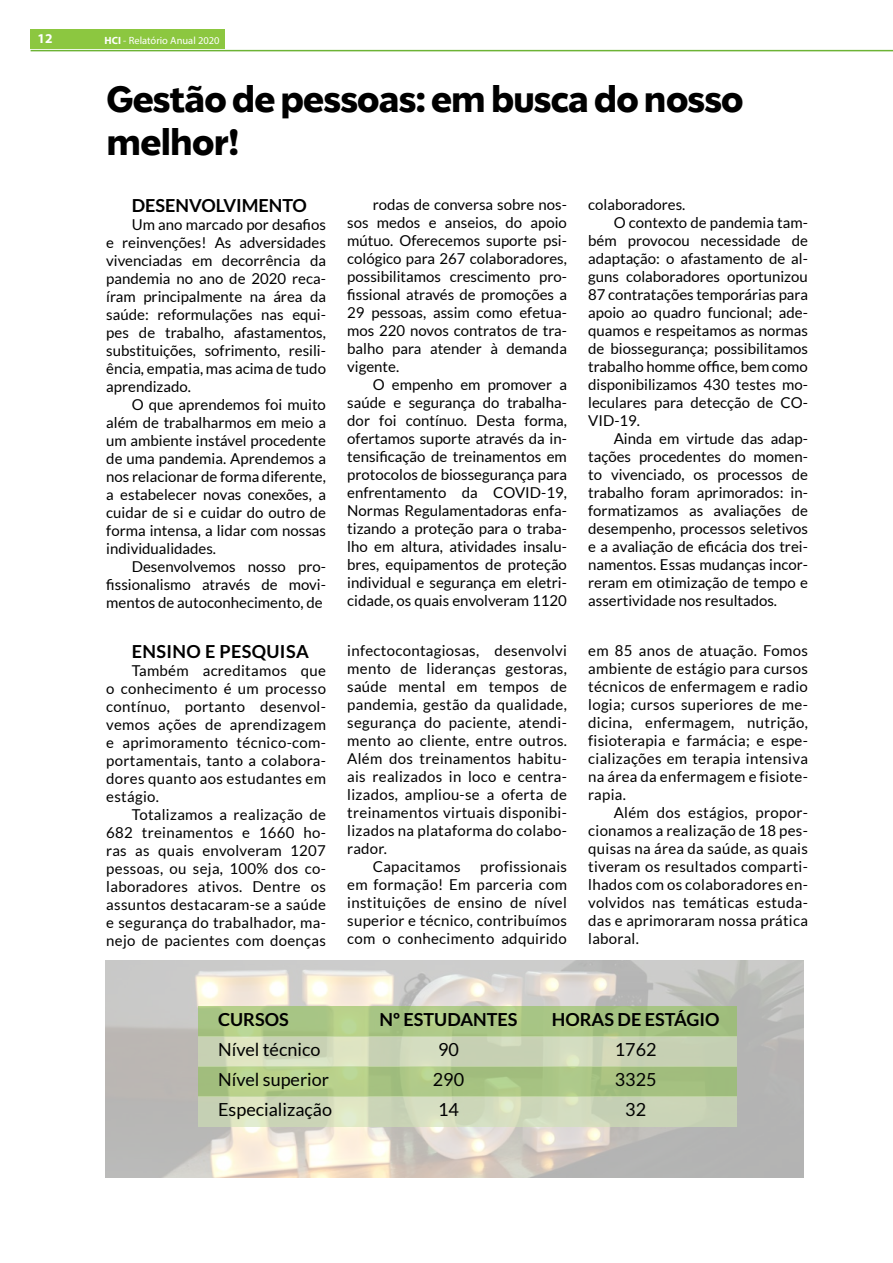
<style>
.page{position:relative;width:893px;height:1263px;background:#fff}
.page>*{position:absolute;margin:0;border:0;box-sizing:border-box;transform-origin:0 0}
.t1{font:700 36px/43.2px "So Do Sans";letter-spacing:-.04em;color:#000}
.t2{font:18px/30px "Lato";color:#000}
.t3{font:700 18px "Lato";color:#000}
.t4{font:700 18px "Lato";letter-spacing:.02em;color:#000}
.t5{font:15px/18px "Lato";color:#000;text-align:justify}
.t6{font:15px "Lato";letter-spacing:.02em;color:#000}
.t7{font:700 13.5px "Myriad Pro";color:#fff}
.t8{font:10.5px "Myriad Pro";color:#fff}
.s1{font-weight:700}
</style>
<div class="page">
<div style="left:31px;top:29px;width:194px;height:20px;background:#8cc740"></div>
<hr style="left:31px;top:50px;width:862px;height:1px;background:#6db335">
<img style="left:106px;top:960px;width:698px;height:218px">
<svg style="left:199px;top:1006px;width:538px;height:30px;background:#aac685"></svg>
<svg style="left:199px;top:1066px;width:538px;height:30px;background:#abc685"></svg>
<svg style="left:199px;top:1036px;width:538px;height:30px;background:#cdd6b7"></svg>
<svg style="left:199px;top:1096px;width:538px;height:30px;background:#cfd8ba"></svg>
<p class="t7" style="left:38px;top:30px;width:16px">12</p>
<p class="t8" style="left:105px;top:34px;width:117px"><span class="s1">HCI</span> - Relatório Anual 2020</p>
<h1 class="t1" style="left:106px;top:78px;width:639px">Gestão de pessoas: em busca do nosso melhor!</h1>
<p class="t3" style="left:132px;top:195px;width:177px">DESENVOLVIMENTO</p>
<p class="t5" style="left:106px;top:216px;width:221px;text-indent:26px">Um ano marcado por desafios e reinvenções! As adversidades vivenciadas em decorrência da pandemia no ano de 2020 reca&shy;íram principalmente na área da saúde: reformulações nas equi&shy;pes de trabalho, afastamentos, substituições, sofrimento, resili&shy;ência, empatia, mas acima de tudo aprendizado.</p>
<p class="t5" style="left:106px;top:396px;width:221px;text-indent:26px">O que aprendemos foi muito além de trabalharmos em meio a um ambiente instável procedente de uma pandemia. Aprendemos a nos relacionar de forma diferente, a estabelecer novas conexões, a cuidar de si e cuidar do outro de forma intensa, a lidar com nossas individualidades.</p>
<p class="t5" style="left:106px;top:558px;width:221px;text-indent:26px">Desenvolvemos nosso pro&shy;fissionalismo através de movi&shy;mentos de autoconhecimento, de</p>
<p class="t4" style="left:132px;top:641px;width:178px">ENSINO E PESQUISA</p>
<p class="t5" style="left:106px;top:661px;width:221px;text-indent:26px">Também acreditamos que o conhecimento é um processo contínuo, portanto desenvol&shy;vemos ações de aprendizagem e aprimoramento técnico-com&shy;portamentais, tanto a colabora&shy;dores quanto aos estudantes em estágio.</p>
<p class="t5" style="left:106px;top:805px;width:221px;text-indent:26px">Totalizamos a realização de 682 treinamentos e 1660 ho&shy;ras as quais envolveram 1207 pessoas, ou seja, 100% dos co&shy;laboradores ativos. Dentre os assuntos destacaram-se a saúde e segurança do trabalhador, ma&shy;nejo de pacientes com doenças</p>
<p class="t5" style="left:347px;top:195px;width:221px;text-indent:26px">rodas de conversa sobre nos&shy;sos medos e anseios, do apoio mútuo. Oferecemos suporte psi&shy;cológico para 267 colaboradores, possibilitamos crescimento pro&shy;fissional através de promoções a 29 pessoas, assim como efetua&shy;mos 220 novos contratos de tra&shy;balho para atender à demanda vigente.</p>
<p class="t5" style="left:347px;top:375px;width:221px;text-indent:26px">O empenho em promover a saúde e segurança do trabalha&shy;dor foi contínuo. Desta forma, ofertamos suporte através da in&shy;tensificação de treinamentos em protocolos de biossegurança para enfrentamento da COVID-19, Normas Regulamentadoras enfa&shy;tizando a proteção para o traba&shy;lho em altura, atividades insalu&shy;bres, equipamentos de proteção individual e segurança em eletri&shy;cidade, os quais envolveram 1120</p>
<p class="t6" style="left:347px;top:642px;width:221px">infectocontagiosas, desenvolvi</p>
<p class="t6" style="left:347px;top:660px;width:221px">mento de lideranças gestoras,</p>
<p class="t6" style="left:347px;top:678px;width:221px">saúde mental em tempos de</p>
<p class="t6" style="left:347px;top:696px;width:221px">pandemia, gestão da qualidade,</p>
<p class="t6" style="left:347px;top:714px;width:221px">segurança do paciente, atendi-</p>
<p class="t6" style="left:347px;top:732px;width:221px">mento ao cliente, entre outros.</p>
<p class="t6" style="left:347px;top:750px;width:221px">Além dos treinamentos habitu-</p>
<p class="t6" style="left:347px;top:768px;width:221px">ais realizados in loco e centra-</p>
<p class="t6" style="left:347px;top:786px;width:221px">lizados, ampliou-se a oferta de</p>
<p class="t6" style="left:347px;top:804px;width:221px">treinamentos virtuais disponibi-</p>
<p class="t6" style="left:347px;top:822px;width:221px">lizados na plataforma do colabo-</p>
<p class="t5" style="left:347px;top:839px;width:41px">rador.</p>
<p class="t6" style="left:373px;top:858px;width:89px">Capacitamos</p>
<p class="t5" style="left:347px;top:857px;width:221px;text-indent:133px">profissionais em formação! Em parceria com instituições de ensino de nível superior e técnico, contribuímos com o conhecimento adquirido</p>
<p class="t5" style="left:588px;top:195px;width:99px">colaboradores.</p>
<p class="t5" style="left:614px;top:213px;width:196px">O contexto de pandemia tam-</p>
<p class="t5" style="left:588px;top:231px;width:221px">bém provocou necessidade de</p>
<p class="t5" style="left:588px;top:249px;width:221px">adaptação: o afastamento de al-</p>
<p class="t5" style="left:588px;top:267px;width:221px">guns colaboradores oportunizou</p>
<p class="t5" style="left:588px;top:285px;width:221px">87 contratações temporárias para</p>
<p class="t5" style="left:588px;top:303px;width:221px">apoio ao quadro funcional; ade-</p>
<p class="t5" style="left:588px;top:321px;width:221px">quamos e respeitamos as normas</p>
<p class="t5" style="left:588px;top:339px;width:221px">de biossegurança; possibilitamos</p>
<p class="t5" style="left:588px;top:357px;width:221px">trabalho homme office, bem como</p>
<p class="t5" style="left:588px;top:375px;width:221px">disponibilizamos 430 testes mo-</p>
<p class="t5" style="left:588px;top:393px;width:221px">leculares para detecção de CO-</p>
<p class="t5" style="left:588px;top:411px;width:53px">VID-19.</p>
<p class="t5" style="left:614px;top:429px;width:196px">Ainda em virtude das adap-</p>
<p class="t5" style="left:588px;top:447px;width:221px">tações procedentes do momen-</p>
<p class="t5" style="left:588px;top:465px;width:221px">to vivenciado, os processos de</p>
<p class="t5" style="left:588px;top:483px;width:221px">trabalho foram aprimorados: in-</p>
<p class="t5" style="left:588px;top:501px;width:221px">formatizamos as avaliações de</p>
<p class="t5" style="left:588px;top:519px;width:221px">desempenho, processos seletivos</p>
<p class="t5" style="left:588px;top:537px;width:221px">e a avaliação de eficácia dos trei-</p>
<p class="t5" style="left:588px;top:555px;width:221px">namentos. Essas mudanças incor-</p>
<p class="t5" style="left:588px;top:573px;width:221px">reram em otimização de tempo e</p>
<p class="t5" style="left:588px;top:591px;width:190px">assertividade nos resultados.</p>
<p class="t5" style="left:588px;top:641px;width:221px">em 85 anos de atuação. Fomos ambiente de estágio para cursos técnicos de enfermagem e radio logia; cursos superiores de me&shy;dicina, enfermagem, nutrição, fisioterapia e farmácia; e espe&shy;cializações em terapia intensiva na área da enfermagem e fisiote&shy;rapia.</p>
<p class="t5" style="left:588px;top:803px;width:221px;text-indent:26px">Além dos estágios, propor&shy;cionamos a realização de 18 pes&shy;quisas na área da saúde, as quais tiveram os resultados comparti&shy;lhados com os colaboradores en&shy;volvidos nas temáticas estuda&shy;das e aprimoraram nossa prática laboral.</p>
<p class="t3" style="left:218px;top:1009px;width:72px">CURSOS</p>
<p class="t2" style="left:218px;top:1034px;width:115px">Nível técnico<br>Nível superior<br>Especialização</p>
<p class="t3" style="left:379px;top:1009px;width:139px">Nº ESTUDANTES</p>
<p class="t2" style="left:433px;top:1034px;width:33px">90<br>290<br>14</p>
<p class="t3" style="left:552px;top:1009px;width:169px">HORAS DE ESTÁGIO</p>
<p class="t2" style="left:615px;top:1034px;width:43px;text-align:center">1762<br>3325<br>32</p>
</div>
